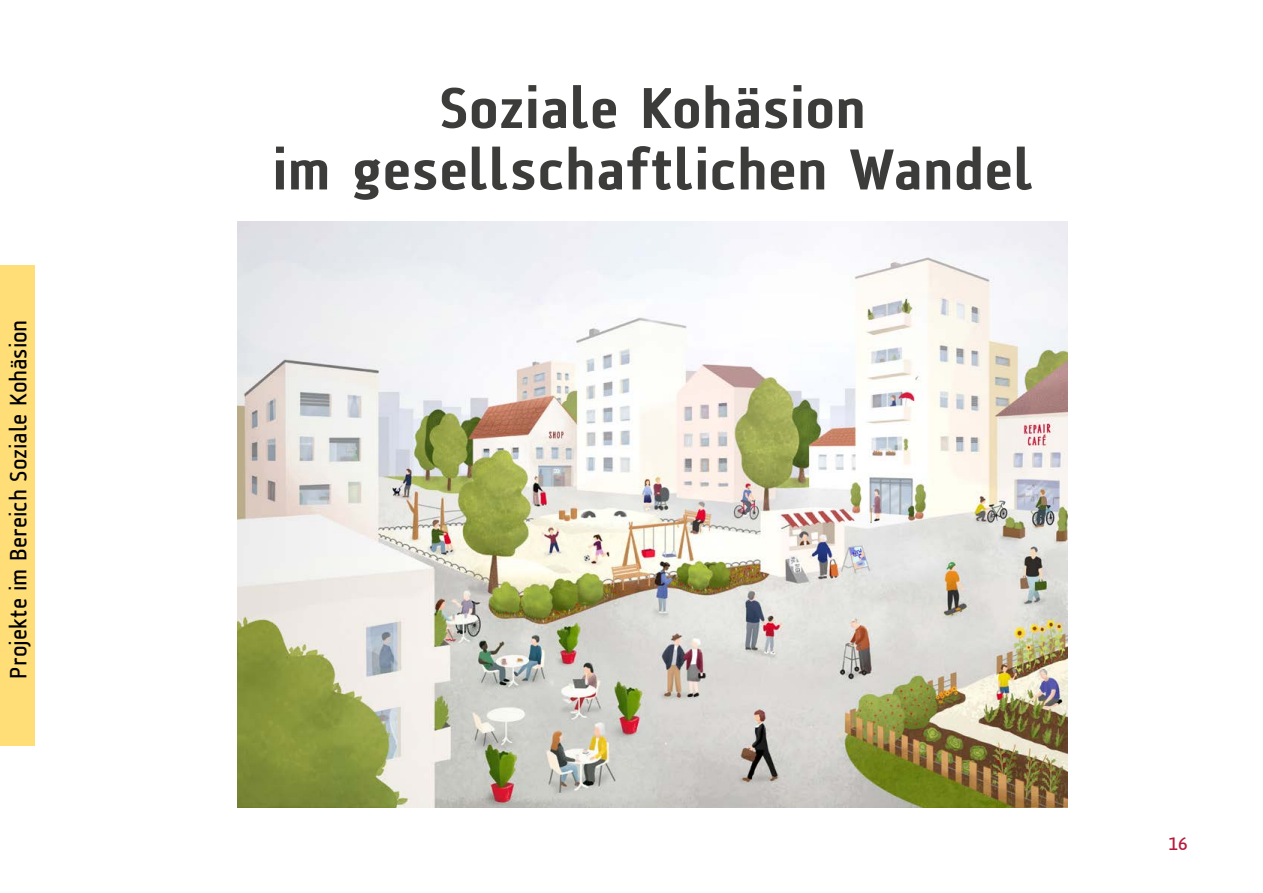
<style>
.page{position:relative;width:1263px;height:893px;background:#fff}
.page>*{position:absolute;margin:0;border:0;box-sizing:border-box;transform-origin:0 0}
.t1{font:900 58.5px/61.5px "A Asanu";letter-spacing:-.015em;color:#3c3c3b;text-align:center}
.t2{font:500 24px "A Asanu";letter-spacing:-.005em;color:#000}
.t3{font:500 18px "Asap";color:#b71b3b}
</style>
<div class="page">
<div style="left:0;top:265px;width:34px;height:481px;background:#ffde78"></div>
<img style="left:238px;top:221px;width:830px;height:587px">
<p class="t2" style="left:5px;top:678px;width:361px;rotate:-90deg">Projekte im Bereich Soziale Kohäsion</p>
<p class="t1" style="left:272px;top:77px;width:763px">Soziale Kohäsion<br>im gesellschaftlichen Wandel</p>
<p class="t3" style="left:1168px;top:831px;width:21px">16</p>
</div>
